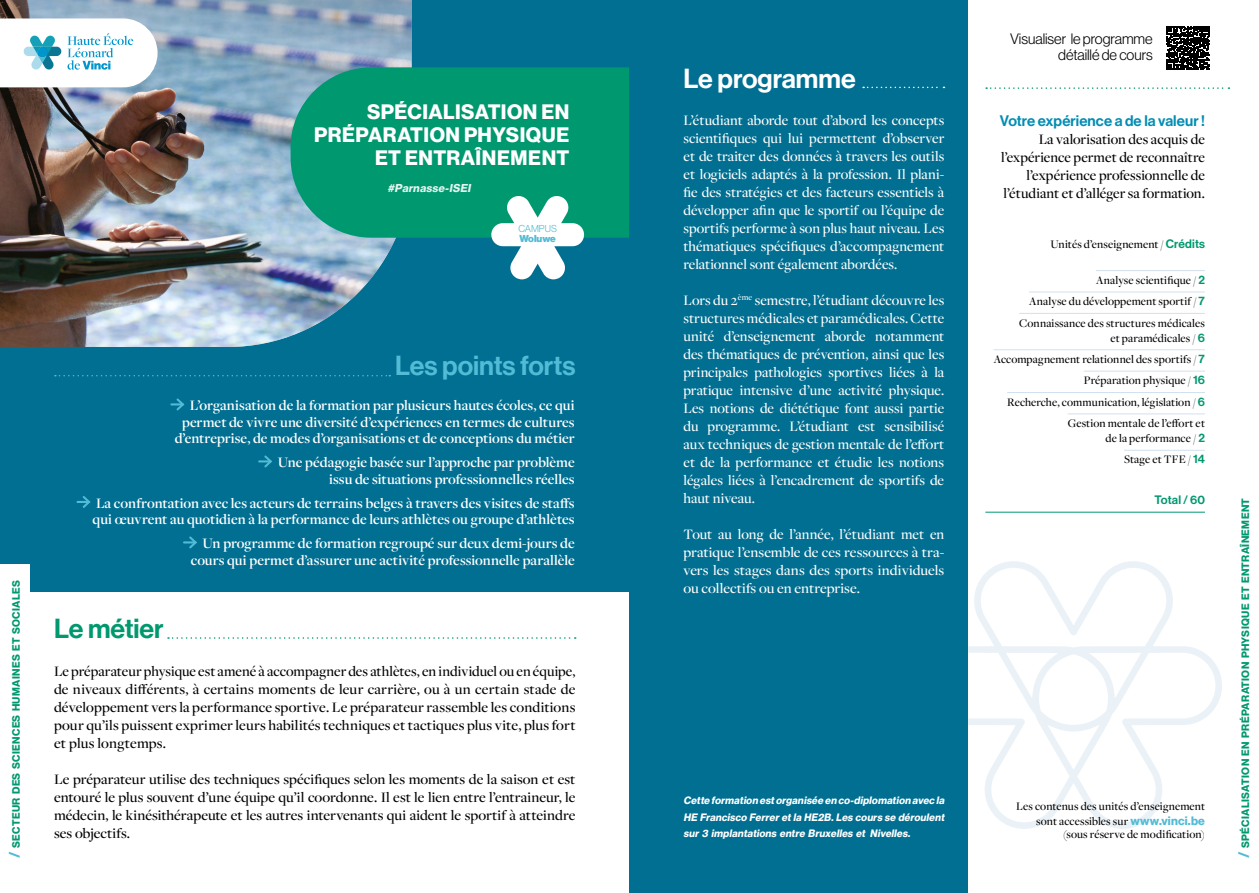
<style>
.page{position:relative;width:1259px;height:893px;background:#fff}
.page>*{position:absolute;margin:0;border:0;box-sizing:border-box;transform-origin:0 0}
.t1{font:27px "N Haas Grotesk DS Pro 65 Md";color:#52bbd5}
.t2{font:27px "N Haas Grotesk DS Pro 65 Md";color:#fff}
.t3{font:27px "N Haas Grotesk DS Pro 65 Md";letter-spacing:-.005em;color:#00986f}
.t4{font:20.4px/23.2px "N Haas Grotesk DS Pro 75 Bd";letter-spacing:.025em;color:#fff;text-align:right}
.t5{font:500 15px/18px "Freight Disp Pro";color:#fff;text-align:justify}
.t6{font:500 15px/18px "Freight Disp Pro";letter-spacing:.005em;color:#000;text-align:justify}
.t7{font:600 15px/16.5px "Freight Disp Pro";color:#fff;text-align:right}
.t8{font:15px "N Haas Grotesk DS Pro 65 Md";letter-spacing:.005em;color:#038db3}
.t9{font:14.85px/15.9px "N Haas Grotesk DS Pro 45 Lt";letter-spacing:-.005em;color:#000;text-align:right}
.t10{font:500 12px/21.5px "Freight Disp Pro";letter-spacing:.005em;color:#000;text-align:right}
.t11{font:12px "N Haas Grotesk DS Pro 65 Md";letter-spacing:.01em;color:#00986f}
.t12{font:italic 11.25px "N Haas Grotesk DS Pro 75 Bd";color:#fff}
.t13{font:italic 10.5px/16.5px "N Haas Grotesk DS Pro 75 Bd";color:#fff;text-align:justify}
.t14{font:10.5px "N Haas Grotesk DS Pro 75 Bd";letter-spacing:.03em;color:#00986f}
.t15{font:9.9px "N Haas Grotesk DS Pro 45 Lt";color:#52bbd5}
.t16{font:9.9px "N Haas Grotesk DS Pro 95 Blk";color:#52bbd5}
.s1{font-size:15px;color:#52bbd5}
.s2{font-family:"N Haas Grotesk DS Pro 65 Md";font-weight:400;color:#00986f}
.s3{font-family:"N Haas Grotesk DS Pro 75 Bd";font-weight:400;color:#52bbd5}
</style>
<div class="page">
<div style="left:0;top:0;width:630px;height:592px;background:#006f92"></div>
<img style="left:0;top:0;width:411px;height:347px">
<div style="left:290px;top:67px;width:339px;height:171px;background:#00986f"></div>
<svg style="left:491px;top:194px;width:93px;height:85px"></svg>
<svg style="left:168px;top:637px;width:408px;height:2px"></svg>
<svg style="left:55px;top:375px;width:335px;height:1px"></svg>
<svg style="left:171px;top:398px;width:14px;height:13px"></svg>
<svg style="left:259px;top:455px;width:13px;height:13px"></svg>
<svg style="left:77px;top:496px;width:14px;height:12px"></svg>
<svg style="left:184px;top:536px;width:13px;height:13px"></svg>
<div style="left:0;top:564px;width:30px;height:294px;background:#fff"></div>
<svg style="left:967px;top:548px;width:255px;height:286px"></svg>
<div style="left:629px;top:0;width:338px;height:893px;background:#006f92"></div>
<svg style="left:863px;top:87px;width:81px;height:1px"></svg>
<hr style="left:1096px;top:270px;width:109px;height:1px;background:#d2e1ed">
<hr style="left:1029px;top:292px;width:176px;height:1px;background:#d2e1ed">
<hr style="left:1019px;top:313px;width:186px;height:1px;background:#d2e1ed">
<hr style="left:993px;top:349px;width:212px;height:1px;background:#d2e1ed">
<hr style="left:1083px;top:371px;width:122px;height:1px;background:#d2e1ed">
<hr style="left:1007px;top:392px;width:198px;height:1px;background:#d2e1ed">
<hr style="left:1067px;top:413px;width:138px;height:1px;background:#d2e1ed">
<hr style="left:1124px;top:450px;width:81px;height:1px;background:#d2e1ed">
<hr style="left:985px;top:512px;width:220px;height:1px;background:#00986f">
<svg style="left:1166px;top:26px;width:43px;height:44px"></svg>
<svg style="left:986px;top:87px;width:243px;height:2px"></svg>
<svg style="left:0;top:18px;width:158px;height:69px"></svg>
<h2 class="t4" style="left:314px;top:100px;width:257px">SPÉCIALISATION EN<br>PRÉPARATION PHYSIQUE<br>ET ENTRAÎNEMENT</h2>
<p class="t12" style="left:387px;top:181px;width:87px">#Parnasse-ISEI</p>
<p class="t15" style="left:518px;top:223px;width:40px">CAMPUS</p>
<p class="t16" style="left:519px;top:232px;width:38px">Woluwe</p>
<p class="t14" style="left:10px;top:858px;width:279px;rotate:-90deg"><span class="s1">/</span> SECTEUR DES SCIENCES HUMAINES ET SOCIALES</p>
<h1 class="t1" style="left:395px;top:350px;width:182px">Les points forts</h1>
<p class="t7" style="left:175px;top:397px;width:401px">L’organisation de la formation par plusieurs hautes écoles, ce qui permet de vivre une diversité d’expériences en termes de cultures d’entreprise, de modes d’organisations et de conceptions du métier</p>
<p class="t7" style="left:278px;top:454px;width:298px">Une pédagogie basée sur l’approche par problème issu de situations professionnelles réelles</p>
<p class="t7" style="left:93px;top:494px;width:483px;text-align:left">La confrontation avec les acteurs de terrains belges à travers des visites de staffs qui œuvrent au quotidien à la performance de leurs athlètes ou groupe d’athlètes</p>
<p class="t7" style="left:191px;top:535px;width:385px">Un programme de formation regroupé sur deux demi-jours de cours qui permet d’assurer une activité professionnelle parallèle</p>
<h1 class="t3" style="left:54px;top:613px;width:111px">Le métier</h1>
<p class="t6" style="left:54px;top:662px;width:523px">Le préparateur physique est amené à accompagner des athlètes, en individuel ou en équipe, de niveaux différents, à certains moments de leur carrière, ou à un certain stade de développement vers la performance sportive. Le préparateur rassemble les conditions pour qu’ils puissent exprimer leurs habilités techniques et tactiques plus vite, plus fort et plus longtemps.</p>
<p class="t6" style="left:54px;top:770px;width:523px">Le préparateur utilise des techniques spécifiques selon les moments de la saison et est entouré le plus souvent d’une équipe qu’il coordonne. Il est le lien entre l’entraineur, le médecin, le kinésithérapeute et les autres intervenants qui aident le sportif à atteindre ses objectifs.</p>
<h1 class="t2" style="left:683px;top:63px;width:174px">Le programme</h1>
<p class="t5" style="left:683px;top:110px;width:262px">L’étudiant aborde tout d’abord les concepts scientifiques qui lui permettent d’observer et de traiter des données à travers les outils et logiciels adaptés à la profession. Il plani&shy;fie des stratégies et des facteurs essentiels à développer afin que le sportif ou l’équipe de sportifs performe à son plus haut niveau. Les thématiques spécifiques d’accompagnement relationnel sont également abordées.</p>
<p class="t5" style="left:683px;top:290px;width:262px">Lors du 2<sup>ème</sup> semestre, l’étudiant découvre les structures médicales et paramédicales. Cette unité d’enseignement aborde notamment des thématiques de prévention, ainsi que les principales pathologies sportives liées à la pratique intensive d’une activité physique.<br>Les notions de diététique font aussi partie du programme. L’étudiant est sensibilisé aux techniques de gestion mentale de l’effort et de la performance et étudie les notions légales liées à l’encadrement de sportifs de haut niveau.</p>
<p class="t5" style="left:683px;top:524px;width:262px">Tout au long de l’année, l’étudiant met en pratique l’ensemble de ces ressources à tra&shy;vers les stages dans des sports individuels ou collectifs ou en entreprise.</p>
<p class="t13" style="left:683px;top:793px;width:264px">Cette formation estorganisée en co-diplomation avec la HE Francisco Ferreretla HE2B.Les cours se déroulent sur 3 implantations entre Bruxelles et Nivelles.</p>
<p class="t9" style="left:1010px;top:31px;width:144px">Visualiser le programme détaillé de cours</p>
<p class="t8" style="left:999px;top:112px;width:207px">Votre expérience a de la valeur !</p>
<p class="t6" style="left:1001px;top:130px;width:205px;text-align:right">La valorisation des acquis de l’expérience permet de reconnaître l’expérience professionnelle de l’étudiant et d’alléger sa formation.</p>
<p class="t10" style="left:1050px;top:234px;width:156px">Unités d’enseignement / <span class="s2">Crédits</span></p>
<p class="t10" style="left:1019px;top:269px;width:187px">Analyse scientifique / <span class="s2">2<br></span>Analyse du développement sportif / <span class="s2">7<br></span>Connaissance des structures médicales</p>
<p class="t10" style="left:993px;top:327px;width:213px">et paramédicales / <span class="s2">6<br></span>Accompagnement relationnel des sportifs / <span class="s2">7<br></span>Préparation physique / <span class="s2">16<br></span>Recherche, communication, législation / <span class="s2">6<br></span>Gestion mentale de l’effort et</p>
<p class="t10" style="left:1105px;top:427px;width:101px">de la performance / <span class="s2">2<br></span>Stage et TFE / <span class="s2">14</span></p>
<p class="t11" style="left:1154px;top:493px;width:52px">Total / 60</p>
<p class="t10" style="left:1016px;top:798px;width:190px;line-height:15px">Les contenus des unités d’enseignement sont accessibles sur <span class="s3">www.vinci.be</span></p>
<p class="t10" style="left:1063px;top:823px;width:143px">(sous réserve de modification)</p>
<p class="t14" style="left:1239px;top:858px;width:361px;rotate:-90deg"><span class="s1">/</span> SPÉCIALISATION EN PRÉPARATION PHYSIQUE ET ENTRAÎNEMENT</p>
</div>
